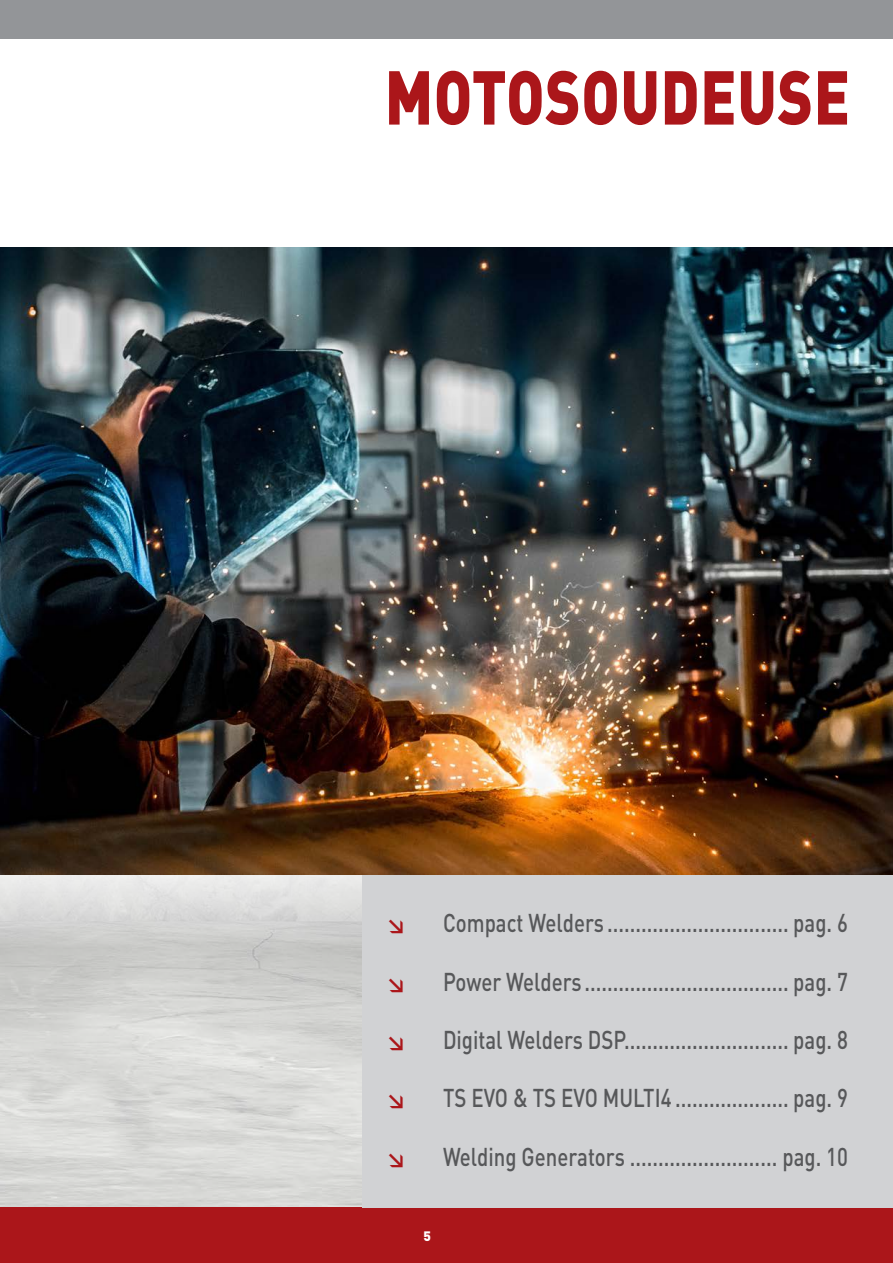
<style>
.page{position:relative;width:893px;height:1263px;background:#fff}
.page>*{position:absolute;margin:0;border:0;box-sizing:border-box;transform-origin:0 0}
.t1{font:900 75px "DIN Pro";letter-spacing:.01em;color:#ab161a;scale:.8 1}
.t2{font:500 25.5px "DIN Pro";color:#57585a;scale:.8 1}
.t3{font:700 19.5px "DIN Pro";color:#ab161a}
.t4{font:900 13.5px "DIN Pro";color:#fff}
</style>
<div class="page">
<img style="left:0;top:874px;width:363px;height:334px">
<div style="left:0;top:0;width:893px;height:39px;background:#939598"></div>
<div style="left:0;top:1208px;width:893px;height:55px;background:#ab161a"></div>
<div style="left:363px;top:252px;width:530px;height:956px;background:#d1d2d4"></div>
<img style="left:0;top:247px;width:893px;height:627px">
<p class="t1" style="left:385px;top:47px;width:583px">MOTOSOUDEUSE</p>
<p class="t3" style="left:386px;top:912px;width:22px">↘</p>
<p class="t2" style="left:443px;top:905px;width:508px">Compact Welders ................................ pag. 6</p>
<p class="t3" style="left:386px;top:970px;width:22px">↘</p>
<p class="t2" style="left:443px;top:964px;width:508px">Power Welders .................................... pag. 7</p>
<p class="t3" style="left:386px;top:1028px;width:22px">↘</p>
<p class="t2" style="left:443px;top:1022px;width:508px">Digital Welders DSP............................. pag. 8</p>
<p class="t3" style="left:386px;top:1087px;width:22px">↘</p>
<p class="t2" style="left:443px;top:1081px;width:508px">TS EVO &amp; TS EVO MULTI4 .................... pag. 9</p>
<p class="t3" style="left:386px;top:1145px;width:22px">↘</p>
<p class="t2" style="left:443px;top:1139px;width:508px">Welding Generators .......................... pag. 10</p>
<p class="t4" style="left:424px;top:1226px;width:9px">5</p>
</div>
